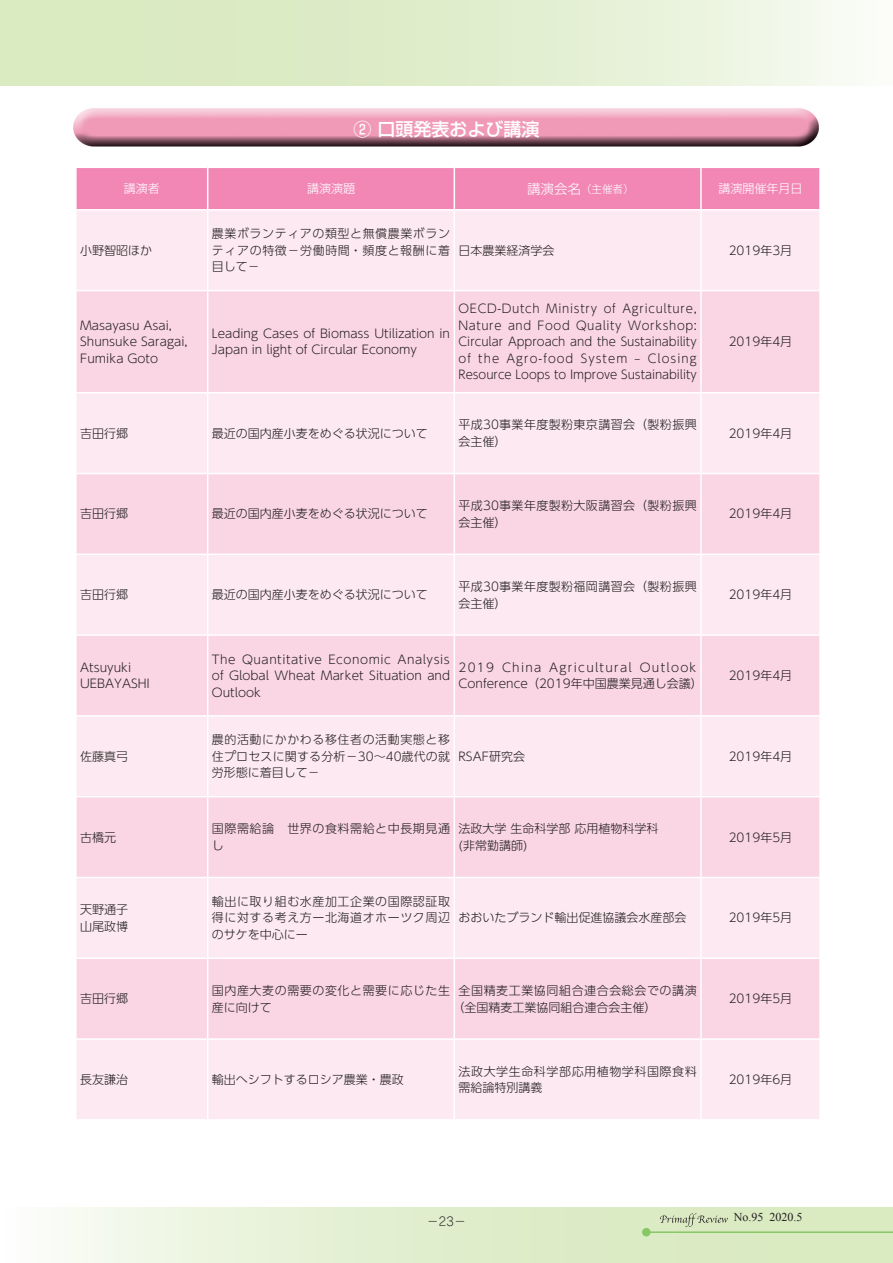
<style>
.page{position:relative;width:893px;height:1263px;background:#fff}
.page>*{position:absolute;margin:0;border:0;box-sizing:border-box;transform-origin:0 0}
.t1{font:500 18px "Shin Go Pro";color:#fff}
.t2{font:300 12px/16.5px "UD Shin Go Pro";color:#231f20;text-align:justify}
.t3{font:300 12px/16.5px "UD Shin Go Pro";letter-spacing:.045em;color:#231f20}
.t4{font:300 12px/16.5px "UD Shin Go Pro";letter-spacing:.035em;color:#231f20}
.t5{font:300 12px/16.5px "UD Shin Go Pro";letter-spacing:.105em;color:#231f20}
.t6{font:300 12px "Shin Go Pro";color:#fff}
.t7{font:12px "Times New Roman";color:#231f20}
.t8{font:300 12px "Jun 101 Pro";color:#231f20}
.t9{font:300 10.5px "Shin Go Pro";color:#fff}
.s1{font-size:13.5px}
</style>
<div class="page">
<div style="left:0;top:1208px;width:893px;height:55px;background:linear-gradient(to right,#f5faf0,#d3e6b6)"></div>
<div style="left:0;top:0;width:893px;height:85px;background:linear-gradient(to right,#d3e6b6,#f3f9ed)"></div>
<img style="left:73px;top:108px;width:746px;height:39px">
<div style="left:77px;top:168px;width:742px;height:41px;background:#f287b6"></div>
<div style="left:77px;top:211px;width:742px;height:908px;background:#fce9f1"></div>
<svg style="left:77px;top:291px;width:742px;height:747px;background:#fadde9"></svg>
<hr style="left:207px;top:211px;width:1px;height:79px;background:#fff">
<hr style="left:454px;top:211px;width:1px;height:79px;background:#fff">
<hr style="left:700px;top:211px;width:2px;height:79px;background:#fff">
<hr style="left:75px;top:290px;width:133px;height:1px;background:#fff">
<hr style="left:208px;top:290px;width:246px;height:1px;background:#fff">
<hr style="left:207px;top:291px;width:1px;height:101px;background:#fff">
<hr style="left:454px;top:290px;width:247px;height:1px;background:#fff">
<hr style="left:454px;top:291px;width:1px;height:101px;background:#fff">
<hr style="left:701px;top:290px;width:120px;height:1px;background:#fff">
<hr style="left:700px;top:291px;width:2px;height:101px;background:#fff">
<hr style="left:75px;top:392px;width:133px;height:1px;background:#fff">
<hr style="left:208px;top:392px;width:246px;height:1px;background:#fff">
<hr style="left:207px;top:393px;width:1px;height:80px;background:#fff">
<hr style="left:454px;top:392px;width:247px;height:1px;background:#fff">
<hr style="left:454px;top:393px;width:1px;height:80px;background:#fff">
<hr style="left:701px;top:392px;width:120px;height:1px;background:#fff">
<hr style="left:700px;top:393px;width:2px;height:80px;background:#fff">
<hr style="left:75px;top:473px;width:133px;height:1px;background:#fff">
<hr style="left:208px;top:473px;width:246px;height:1px;background:#fff">
<hr style="left:207px;top:474px;width:1px;height:79px;background:#fff">
<hr style="left:454px;top:473px;width:247px;height:1px;background:#fff">
<hr style="left:454px;top:474px;width:1px;height:79px;background:#fff">
<hr style="left:701px;top:473px;width:120px;height:1px;background:#fff">
<hr style="left:700px;top:474px;width:2px;height:79px;background:#fff">
<hr style="left:75px;top:553px;width:133px;height:2px;background:#fff">
<hr style="left:208px;top:553px;width:246px;height:2px;background:#fff">
<hr style="left:207px;top:555px;width:1px;height:79px;background:#fff">
<hr style="left:454px;top:553px;width:247px;height:2px;background:#fff">
<hr style="left:454px;top:555px;width:1px;height:79px;background:#fff">
<hr style="left:701px;top:553px;width:120px;height:2px;background:#fff">
<hr style="left:700px;top:555px;width:2px;height:79px;background:#fff">
<hr style="left:75px;top:634px;width:133px;height:2px;background:#fff">
<hr style="left:208px;top:634px;width:246px;height:2px;background:#fff">
<hr style="left:207px;top:636px;width:1px;height:79px;background:#fff">
<hr style="left:454px;top:634px;width:247px;height:2px;background:#fff">
<hr style="left:454px;top:636px;width:1px;height:79px;background:#fff">
<hr style="left:701px;top:634px;width:120px;height:2px;background:#fff">
<hr style="left:700px;top:636px;width:2px;height:79px;background:#fff">
<hr style="left:75px;top:715px;width:133px;height:2px;background:#fff">
<hr style="left:208px;top:715px;width:246px;height:2px;background:#fff">
<hr style="left:207px;top:717px;width:1px;height:79px;background:#fff">
<hr style="left:454px;top:715px;width:247px;height:2px;background:#fff">
<hr style="left:454px;top:717px;width:1px;height:79px;background:#fff">
<hr style="left:701px;top:715px;width:120px;height:2px;background:#fff">
<hr style="left:700px;top:717px;width:2px;height:79px;background:#fff">
<hr style="left:75px;top:796px;width:133px;height:1px;background:#fff">
<hr style="left:208px;top:796px;width:246px;height:1px;background:#fff">
<hr style="left:207px;top:797px;width:1px;height:80px;background:#fff">
<hr style="left:454px;top:796px;width:247px;height:1px;background:#fff">
<hr style="left:454px;top:797px;width:1px;height:80px;background:#fff">
<hr style="left:701px;top:796px;width:120px;height:1px;background:#fff">
<hr style="left:700px;top:797px;width:2px;height:80px;background:#fff">
<hr style="left:75px;top:877px;width:133px;height:1px;background:#fff">
<hr style="left:208px;top:877px;width:246px;height:1px;background:#fff">
<hr style="left:207px;top:878px;width:1px;height:79px;background:#fff">
<hr style="left:454px;top:877px;width:247px;height:1px;background:#fff">
<hr style="left:454px;top:878px;width:1px;height:79px;background:#fff">
<hr style="left:701px;top:877px;width:120px;height:1px;background:#fff">
<hr style="left:700px;top:878px;width:2px;height:79px;background:#fff">
<hr style="left:75px;top:957px;width:133px;height:2px;background:#fff">
<hr style="left:208px;top:957px;width:246px;height:2px;background:#fff">
<hr style="left:207px;top:959px;width:1px;height:79px;background:#fff">
<hr style="left:454px;top:957px;width:247px;height:2px;background:#fff">
<hr style="left:454px;top:959px;width:1px;height:79px;background:#fff">
<hr style="left:701px;top:957px;width:120px;height:2px;background:#fff">
<hr style="left:700px;top:959px;width:2px;height:79px;background:#fff">
<hr style="left:75px;top:1038px;width:133px;height:2px;background:#fff">
<hr style="left:208px;top:1038px;width:246px;height:2px;background:#fff">
<hr style="left:207px;top:1040px;width:1px;height:79px;background:#fff">
<hr style="left:454px;top:1038px;width:247px;height:2px;background:#fff">
<hr style="left:454px;top:1040px;width:1px;height:79px;background:#fff">
<hr style="left:701px;top:1038px;width:120px;height:2px;background:#fff">
<hr style="left:700px;top:1040px;width:2px;height:79px;background:#fff">
<hr style="left:207px;top:168px;width:1px;height:41px;background:#fff">
<hr style="left:454px;top:168px;width:1px;height:41px;background:#fff">
<hr style="left:700px;top:168px;width:2px;height:41px;background:#fff">
<svg style="left:660px;top:1213px;width:68px;height:14px"></svg>
<hr style="left:642px;top:1231px;width:251px;height:2px;background:#87c765">
<div style="left:642px;top:1228px;width:9px;height:8px;background:#87c765;border-radius:50%"></div>
<h1 class="t1" style="left:353px;top:115px;width:187px">② 口頭発表および講演</h1>
<p class="t6" style="left:124px;top:179px;width:37px">講演者</p>
<p class="t6" style="left:307px;top:179px;width:49px">講演演題</p>
<p class="t9" style="left:527px;top:180px;width:108px"><span class="s1">講演会名</span>（主催者）</p>
<p class="t6" style="left:718px;top:179px;width:85px">講演開催年月日</p>
<p class="t2" style="left:80px;top:242px;width:73px">小野智昭ほか</p>
<p class="t2" style="left:212px;top:225px;width:240px">農業ボランティアの類型と無償農業ボランティアの特徴－労働時間・頻度と報酬に着目して－</p>
<p class="t2" style="left:459px;top:242px;width:97px">日本農業経済学会</p>
<p class="t2" style="left:729px;top:242px;width:65px">2019年3月</p>
<p class="t2" style="left:80px;top:316px;width:109px;text-align:left">Masayasu Asai,<br>Shunsuke Saragai,<br>Fumika Goto</p>
<p class="t2" style="left:212px;top:325px;width:240px">Leading Cases of Biomass Utilization in<br>Japan in light of Circular Economy</p>
<p class="t2" style="left:459px;top:300px;width:240px">OECD-Dutch Ministry of Agriculture, Nature and Food Quality Workshop:<br>Circular Approach and the Sustainability of the Agro-food System – Closing Resource Loops to Improve Sustainability</p>
<p class="t2" style="left:729px;top:333px;width:65px">2019年4月</p>
<p class="t2" style="left:80px;top:424px;width:49px">吉田行郷</p>
<p class="t2" style="left:212px;top:424px;width:217px">最近の国内産小麦をめぐる状況について</p>
<p class="t4" style="left:459px;top:416px;width:240px">平成30事業年度製粉東京講習会（製粉振興会主催）</p>
<p class="t2" style="left:729px;top:424px;width:65px">2019年4月</p>
<p class="t2" style="left:80px;top:505px;width:49px">吉田行郷</p>
<p class="t2" style="left:212px;top:505px;width:217px">最近の国内産小麦をめぐる状況について</p>
<p class="t4" style="left:459px;top:497px;width:240px">平成30事業年度製粉大阪講習会（製粉振興会主催）</p>
<p class="t2" style="left:729px;top:505px;width:65px">2019年4月</p>
<p class="t2" style="left:80px;top:586px;width:49px">吉田行郷</p>
<p class="t2" style="left:212px;top:586px;width:217px">最近の国内産小麦をめぐる状況について</p>
<p class="t4" style="left:459px;top:578px;width:240px">平成30事業年度製粉福岡講習会（製粉振興会主催）</p>
<p class="t2" style="left:729px;top:586px;width:65px">2019年4月</p>
<p class="t2" style="left:80px;top:659px;width:71px">Atsuyuki<br>UEBAYASHI</p>
<p class="t2" style="left:212px;top:650px;width:240px">The Quantitative Economic Analysis of Global Wheat Market Situation and Outlook</p>
<p class="t5" style="left:459px;top:658px;width:246px">2019 China Agricultural Outlook<br>Conference（2019年中国農業見通し会議）</p>
<p class="t2" style="left:729px;top:667px;width:65px">2019年4月</p>
<p class="t2" style="left:80px;top:748px;width:49px">佐藤真弓</p>
<p class="t2" style="left:212px;top:731px;width:240px">農的活動にかかわる移住者の活動実態と移住プロセスに関する分析－30～40歳代の就労形態に着目して－</p>
<p class="t2" style="left:459px;top:748px;width:68px">RSAF研究会</p>
<p class="t2" style="left:729px;top:748px;width:65px">2019年4月</p>
<p class="t2" style="left:80px;top:828px;width:37px">古橋元</p>
<p class="t3" style="left:212px;top:820px;width:240px">国際需給論　世界の食料需給と中長期見通し</p>
<p class="t2" style="left:459px;top:820px;width:201px">法政大学 生命科学部 応用植物科学科(非常勤講師)</p>
<p class="t2" style="left:729px;top:828px;width:65px">2019年5月</p>
<p class="t2" style="left:80px;top:901px;width:49px">天野通子山尾政博</p>
<p class="t2" style="left:212px;top:893px;width:240px">輸出に取り組む水産加工企業の国際認証取得に対する考え方ー北海道オホーツク周辺のサケを中心にー</p>
<p class="t2" style="left:459px;top:909px;width:229px">おおいたブランド輸出促進協議会水産部会</p>
<p class="t2" style="left:729px;top:909px;width:65px">2019年5月</p>
<p class="t2" style="left:80px;top:990px;width:49px">吉田行郷</p>
<p class="t3" style="left:212px;top:982px;width:240px">国内産大麦の需要の変化と需要に応じた生産に向けて 　</p>
<p class="t3" style="left:453px;top:982px;width:246px;text-indent:6px">全国精麦工業協同組合連合会総会での講演（全国精麦工業協同組合連合会主催）</p>
<p class="t2" style="left:729px;top:990px;width:65px">2019年5月</p>
<p class="t2" style="left:80px;top:1071px;width:49px">長友謙治</p>
<p class="t2" style="left:212px;top:1071px;width:193px">輸出へシフトするロシア農業・農政</p>
<p class="t3" style="left:459px;top:1062px;width:240px">法政大学生命科学部応用植物学科国際食料需給論特別講義</p>
<p class="t2" style="left:729px;top:1071px;width:65px">2019年6月</p>
<p class="t8" style="left:427px;top:1212px;width:41px">−23−</p>
<p class="t7" style="left:734px;top:1209px;width:70px">No.95 2020.5</p>
</div>
